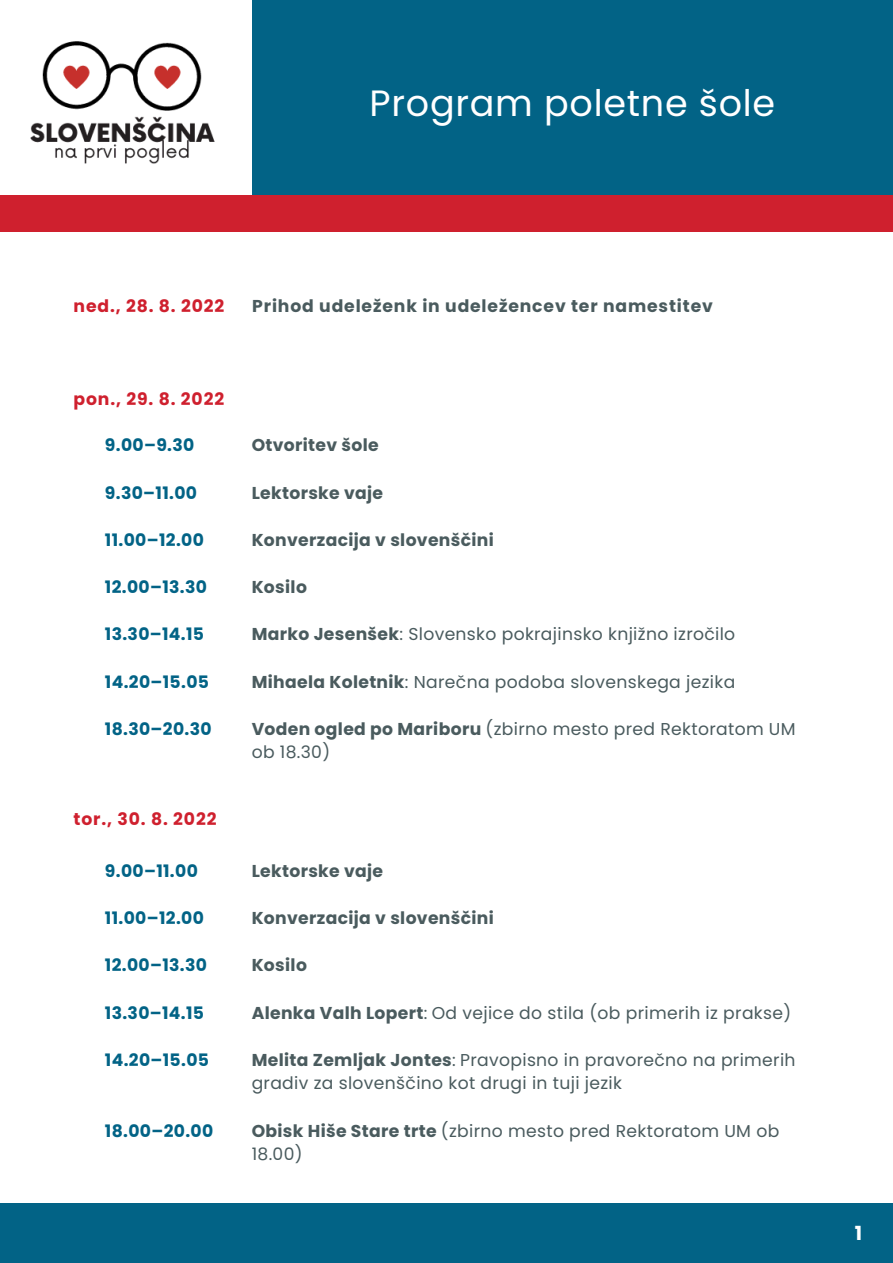
<style>
.page{position:relative;width:893px;height:1263px;background:#fff}
.page>*{position:absolute;margin:0;border:0;box-sizing:border-box;transform-origin:0 0}
.t1{font:36.53px "Poppins";letter-spacing:.02em;color:#fff}
.t2{font:700 19.42px "Poppins";color:#fff}
.t3{font:17.17px/23.6px "Poppins";letter-spacing:.02em;color:#4a5b5e}
.t4{font:700 17.17px "Poppins";letter-spacing:.02em;color:#026386}
.t5{font:700 17.17px "Poppins";letter-spacing:.02em;color:#4a5b5e}
.t6{font:700 17.17px "Poppins";letter-spacing:.05em;color:#cf202e}
.t7{font:700 17.17px "Poppins";letter-spacing:.05em;color:#4a5b5e}
.s1{font-weight:700}
</style>
<div class="page">
<div style="left:252px;top:0;width:641px;height:195px;background:#026386"></div>
<img style="left:0;top:41px;width:319px;height:191px">
<div style="left:0;top:195px;width:893px;height:36px;background:#cf202e"></div>
<div style="left:0;top:1203px;width:893px;height:60px;background:#026386"></div>
<h1 class="t1" style="left:370px;top:77px;width:407px">Program poletne šole</h1>
<p class="t6" style="left:74px;top:294px;width:152px">ned., 28. 8. 2022</p>
<p class="t7" style="left:252px;top:294px;width:462px">Prihod udeleženk in udeležencev ter namestitev</p>
<p class="t6" style="left:74px;top:387px;width:152px">pon., 29. 8. 2022</p>
<p class="t4" style="left:105px;top:433px;width:91px">9.00–9.30</p>
<p class="t4" style="left:105px;top:480px;width:94px">9.30–11.00</p>
<p class="t4" style="left:105px;top:528px;width:100px">11.00–12.00</p>
<p class="t4" style="left:105px;top:575px;width:104px">12.00–13.30</p>
<p class="t4" style="left:105px;top:622px;width:101px">13.30–14.15</p>
<p class="t4" style="left:105px;top:669px;width:106px">14.20–15.05</p>
<p class="t4" style="left:105px;top:717px;width:108px">18.30–20.30</p>
<p class="t6" style="left:74px;top:807px;width:144px">tor., 30. 8. 2022</p>
<p class="t4" style="left:105px;top:859px;width:94px">9.00–11.00</p>
<p class="t4" style="left:105px;top:906px;width:100px">11.00–12.00</p>
<p class="t4" style="left:105px;top:953px;width:104px">12.00–13.30</p>
<p class="t4" style="left:105px;top:1000px;width:101px">13.30–14.15</p>
<p class="t4" style="left:105px;top:1048px;width:106px">14.20–15.05</p>
<p class="t4" style="left:105px;top:1119px;width:110px">18.00–20.00</p>
<p class="t5" style="left:252px;top:433px;width:129px">Otvoritev šole</p>
<p class="t5" style="left:252px;top:480px;width:133px">Lektorske vaje</p>
<p class="t5" style="left:252px;top:528px;width:244px">Konverzacija v slovenščini</p>
<p class="t5" style="left:252px;top:575px;width:57px">Kosilo</p>
<p class="t3" style="left:252px;top:622px;width:485px"><span class="s1">Marko Jesenšek</span>: Slovensko pokrajinsko knjižno izročilo</p>
<p class="t3" style="left:252px;top:670px;width:485px"><span class="s1">Mihaela Koletnik</span>: Narečna podoba slovenskega jezika</p>
<p class="t3" style="left:252px;top:717px;width:545px"><span class="s1">Voden ogled po Mariboru</span> (zbirno mesto pred Rektoratom UM ob 18.30)</p>
<p class="t5" style="left:252px;top:859px;width:133px">Lektorske vaje</p>
<p class="t5" style="left:252px;top:906px;width:244px">Konverzacija v slovenščini</p>
<p class="t5" style="left:252px;top:953px;width:57px">Kosilo</p>
<p class="t3" style="left:252px;top:1001px;width:541px"><span class="s1">Alenka Valh Lopert</span>: Od vejice do stila (ob primerih iz prakse)</p>
<p class="t3" style="left:252px;top:1048px;width:545px"><span class="s1">Melita Zemljak Jontes</span>: Pravopisno in pravorečno na primerih gradiv za slovenščino kot drugi in tuji jezik</p>
<p class="t3" style="left:252px;top:1119px;width:529px"><span class="s1">Obisk Hiše Stare trte</span> (zbirno mesto pred Rektoratom UM ob<br>18.00)</p>
<p class="t2" style="left:854px;top:1219px;width:9px">1</p>
</div>
